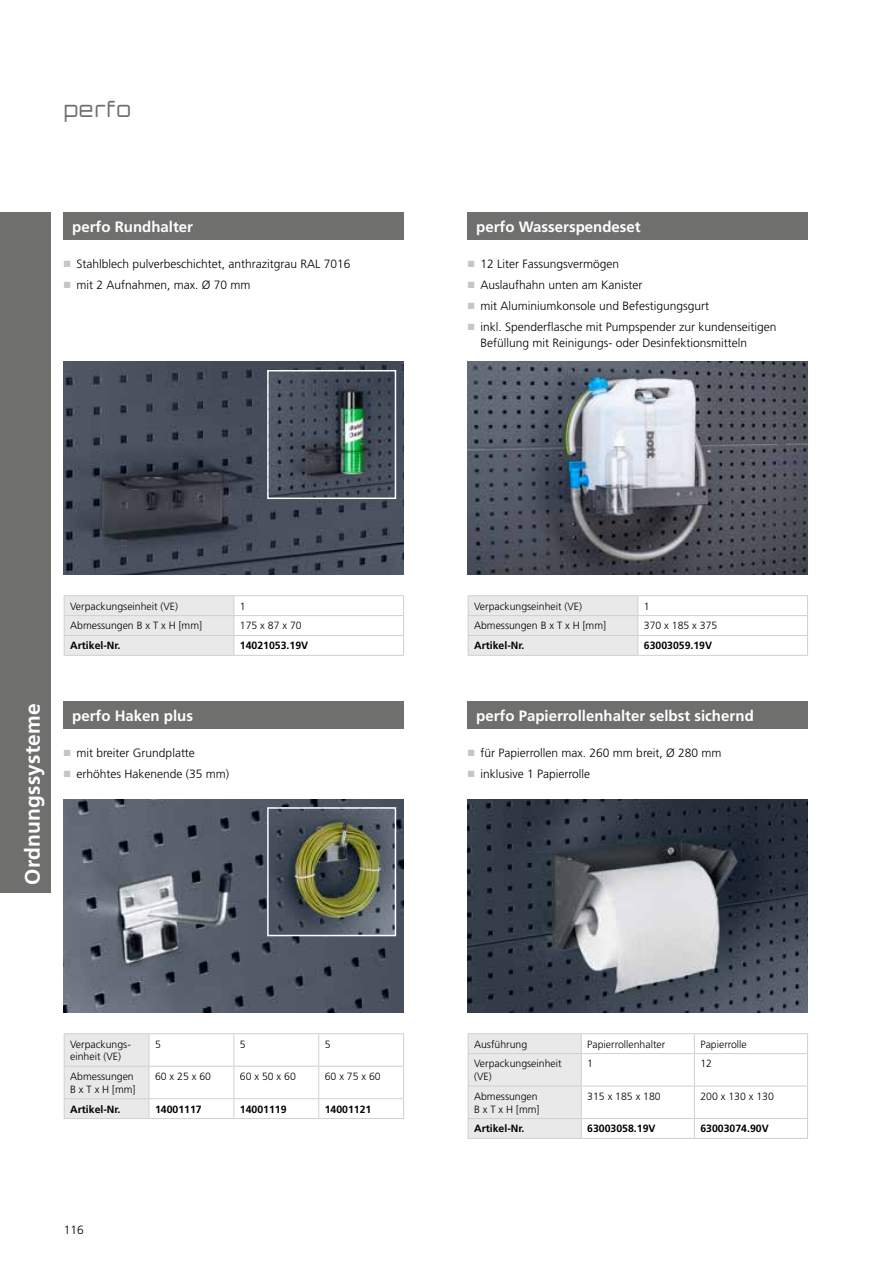
<style>
.page{position:relative;width:893px;height:1263px;background:#fff}
.page>*{position:absolute;margin:0;border:0;box-sizing:border-box;transform-origin:0 0}
.t1{font:700 21px "Frutiger LT Pro";letter-spacing:.01em;color:#fff}
.t2{font:300 21px "Orbitron CE";letter-spacing:.06em;color:#6f6f6e}
.t3{font:700 15px "Frutiger LT Pro";color:#fff}
.t4{font:300 12px/16.5px "Frutiger LT Pro";color:#000}
.t5{font:300 10.5px/12.6px "Frutiger LT Pro";color:#000}
.t6{font:700 10.5px "Frutiger LT Pro";color:#000}
.s1{color:#c5c6c6}
</style>
<div class="page">
<img style="left:64px;top:361px;width:340px;height:213px">
<img style="left:270px;top:373px;width:123px;height:123px">
<div style="left:267px;top:370px;width:129px;height:129px;border:2px solid #fff"></div>
<img style="left:468px;top:361px;width:340px;height:213px">
<img style="left:64px;top:799px;width:340px;height:213px">
<img style="left:270px;top:810px;width:123px;height:123px">
<div style="left:267px;top:807px;width:129px;height:129px;border:2px solid #fff"></div>
<img style="left:468px;top:799px;width:340px;height:213px">
<div style="left:0;top:213px;width:51px;height:680px;background:#6f6f6e"></div>
<hr style="left:64px;top:595px;width:170px;height:1px;background:#cfd0d0">
<hr style="left:234px;top:595px;width:170px;height:1px;background:#cfd0d0">
<hr style="left:234px;top:615px;width:170px;height:1px;background:#cfd0d0">
<hr style="left:64px;top:655px;width:170px;height:1px;background:#cfd0d0">
<hr style="left:234px;top:635px;width:170px;height:1px;background:#cfd0d0">
<div style="left:64px;top:596px;width:170px;height:59px;background:#e9e9e9"></div>
<svg style="left:403px;top:596px;width:1px;height:59px"></svg>
<hr style="left:234px;top:655px;width:170px;height:1px;background:#cfd0d0">
<div style="left:64px;top:213px;width:340px;height:27px;background:#6f6f6e"></div>
<hr style="left:468px;top:595px;width:170px;height:1px;background:#cfd0d0">
<hr style="left:638px;top:595px;width:170px;height:1px;background:#cfd0d0">
<hr style="left:638px;top:615px;width:170px;height:1px;background:#cfd0d0">
<hr style="left:468px;top:655px;width:170px;height:1px;background:#cfd0d0">
<hr style="left:638px;top:635px;width:170px;height:1px;background:#cfd0d0">
<div style="left:468px;top:596px;width:170px;height:59px;background:#e9e9e9"></div>
<svg style="left:807px;top:596px;width:1px;height:59px"></svg>
<hr style="left:638px;top:655px;width:170px;height:1px;background:#cfd0d0">
<div style="left:468px;top:213px;width:340px;height:27px;background:#6f6f6e"></div>
<hr style="left:64px;top:1033px;width:85px;height:1px;background:#cfd0d0">
<hr style="left:149px;top:1033px;width:85px;height:1px;background:#cfd0d0">
<hr style="left:234px;top:1033px;width:85px;height:1px;background:#cfd0d0">
<hr style="left:233px;top:1034px;width:1px;height:32px;background:#cfd0d0">
<hr style="left:319px;top:1033px;width:85px;height:1px;background:#cfd0d0">
<hr style="left:318px;top:1034px;width:1px;height:32px;background:#cfd0d0">
<hr style="left:403px;top:1034px;width:1px;height:32px;background:#cfd0d0">
<hr style="left:149px;top:1066px;width:85px;height:1px;background:#cfd0d0">
<hr style="left:234px;top:1066px;width:85px;height:1px;background:#cfd0d0">
<hr style="left:233px;top:1066px;width:1px;height:32px;background:#cfd0d0">
<hr style="left:319px;top:1066px;width:85px;height:1px;background:#cfd0d0">
<hr style="left:318px;top:1066px;width:1px;height:32px;background:#cfd0d0">
<hr style="left:403px;top:1066px;width:1px;height:32px;background:#cfd0d0">
<hr style="left:64px;top:1118px;width:85px;height:1px;background:#cfd0d0">
<hr style="left:149px;top:1098px;width:85px;height:1px;background:#cfd0d0">
<div style="left:64px;top:1034px;width:86px;height:84px;background:#e9e9e9"></div>
<hr style="left:149px;top:1118px;width:85px;height:1px;background:#cfd0d0">
<hr style="left:234px;top:1098px;width:85px;height:1px;background:#cfd0d0">
<svg style="left:233px;top:1099px;width:1px;height:19px"></svg>
<hr style="left:234px;top:1118px;width:85px;height:1px;background:#cfd0d0">
<hr style="left:319px;top:1098px;width:85px;height:1px;background:#cfd0d0">
<svg style="left:318px;top:1099px;width:1px;height:19px"></svg>
<svg style="left:403px;top:1099px;width:1px;height:19px"></svg>
<hr style="left:319px;top:1118px;width:85px;height:1px;background:#cfd0d0">
<div style="left:64px;top:702px;width:340px;height:27px;background:#6f6f6e"></div>
<hr style="left:468px;top:1033px;width:113px;height:1px;background:#cfd0d0">
<hr style="left:581px;top:1033px;width:113px;height:1px;background:#cfd0d0">
<hr style="left:694px;top:1033px;width:114px;height:1px;background:#cfd0d0">
<svg style="left:694px;top:1034px;width:1px;height:19px"></svg>
<svg style="left:807px;top:1034px;width:1px;height:19px"></svg>
<hr style="left:581px;top:1053px;width:113px;height:1px;background:#cfd0d0">
<hr style="left:694px;top:1053px;width:114px;height:1px;background:#cfd0d0">
<hr style="left:694px;top:1054px;width:1px;height:32px;background:#cfd0d0">
<hr style="left:807px;top:1054px;width:1px;height:32px;background:#cfd0d0">
<hr style="left:581px;top:1086px;width:113px;height:1px;background:#cfd0d0">
<hr style="left:694px;top:1086px;width:114px;height:1px;background:#cfd0d0">
<hr style="left:694px;top:1086px;width:1px;height:32px;background:#cfd0d0">
<hr style="left:807px;top:1086px;width:1px;height:32px;background:#cfd0d0">
<hr style="left:468px;top:1138px;width:113px;height:1px;background:#cfd0d0">
<hr style="left:581px;top:1118px;width:113px;height:1px;background:#cfd0d0">
<div style="left:468px;top:1034px;width:114px;height:104px;background:#e9e9e9"></div>
<hr style="left:581px;top:1138px;width:113px;height:1px;background:#cfd0d0">
<hr style="left:694px;top:1118px;width:114px;height:1px;background:#cfd0d0">
<svg style="left:694px;top:1119px;width:1px;height:19px"></svg>
<svg style="left:807px;top:1119px;width:1px;height:19px"></svg>
<hr style="left:694px;top:1138px;width:114px;height:1px;background:#cfd0d0">
<div style="left:468px;top:702px;width:340px;height:27px;background:#6f6f6e"></div>
<h1 class="t2" style="left:64px;top:97px;width:69px">perfo</h1>
<p class="t3" style="left:72px;top:218px;width:122px">perfo Rundhalter</p>
<p class="t4" style="left:64px;top:256px;width:288px"><span class="s1">■</span> Stahlblech pulverbeschichtet, anthrazitgrau RAL 7016</p>
<p class="t4" style="left:64px;top:277px;width:188px"><span class="s1">■</span> mit 2 Aufnahmen, max. Ø 70 mm</p>
<p class="t3" style="left:476px;top:218px;width:166px">perfo Wasserspendeset</p>
<p class="t4" style="left:468px;top:256px;width:153px"><span class="s1">■</span> 12 Liter Fassungsvermögen</p>
<p class="t4" style="left:468px;top:277px;width:176px"><span class="s1">■</span> Auslaufhahn unten am Kanister</p>
<p class="t4" style="left:468px;top:298px;width:243px"><span class="s1">■</span> mit Aluminiumkonsole und Befestigungsgurt</p>
<p class="t4" style="left:480px;top:318px;width:298px;text-indent:-13px"><span class="s1">■</span> inkl. Spenderflasche mit Pumpspender zur kundenseitigen<br>Befüllung mit Reinigungs- oder Desinfektionsmitteln</p>
<p class="t5" style="left:70px;top:600px;width:109px">Verpackungseinheit (VE)</p>
<p class="t5" style="left:240px;top:600px;width:7px">1</p>
<p class="t5" style="left:70px;top:620px;width:133px">Abmessungen B x T x H [mm]</p>
<p class="t5" style="left:240px;top:620px;width:63px">175 x 87 x 70</p>
<p class="t6" style="left:70px;top:639px;width:52px">Artikel-Nr.</p>
<p class="t6" style="left:240px;top:639px;width:70px">14021053.19V</p>
<h1 class="t1" style="left:20px;top:884px;width:183px;rotate:-90deg">Ordnungssysteme</h1>
<p class="t3" style="left:72px;top:707px;width:122px">perfo Haken plus</p>
<p class="t4" style="left:64px;top:745px;width:133px"><span class="s1">■</span> mit breiter Grundplatte</p>
<p class="t4" style="left:64px;top:766px;width:167px"><span class="s1">■</span> erhöhtes Hakenende (35 mm)</p>
<p class="t5" style="left:70px;top:1038px;width:62px">Verpackungs&shy;einheit (VE)</p>
<p class="t5" style="left:155px;top:1038px;width:7px">5</p>
<p class="t5" style="left:240px;top:1038px;width:7px">5</p>
<p class="t5" style="left:325px;top:1038px;width:7px">5</p>
<p class="t5" style="left:70px;top:1070px;width:67px">Abmessungen<br>B x T x H [mm]</p>
<p class="t5" style="left:155px;top:1070px;width:58px">60 x 25 x 60</p>
<p class="t5" style="left:240px;top:1070px;width:58px">60 x 50 x 60</p>
<p class="t5" style="left:325px;top:1070px;width:58px">60 x 75 x 60</p>
<p class="t6" style="left:70px;top:1103px;width:52px">Artikel-Nr.</p>
<p class="t6" style="left:155px;top:1103px;width:48px">14001117</p>
<p class="t6" style="left:240px;top:1103px;width:48px">14001119</p>
<p class="t6" style="left:325px;top:1103px;width:48px">14001121</p>
<p class="t4" style="left:64px;top:1221px;width:22px">116</p>
<p class="t5" style="left:474px;top:600px;width:109px">Verpackungseinheit (VE)</p>
<p class="t5" style="left:644px;top:600px;width:7px">1</p>
<p class="t5" style="left:474px;top:620px;width:133px">Abmessungen B x T x H [mm]</p>
<p class="t5" style="left:644px;top:620px;width:75px">370 x 185 x 375</p>
<p class="t6" style="left:474px;top:639px;width:52px">Artikel-Nr.</p>
<p class="t6" style="left:644px;top:639px;width:70px">63003059.19V</p>
<p class="t3" style="left:476px;top:707px;width:279px">perfo Papierrollenhalter selbst sichernd</p>
<p class="t4" style="left:468px;top:745px;width:255px"><span class="s1">■</span> für Papierrollen max. 260 mm breit, Ø 280 mm</p>
<p class="t4" style="left:468px;top:766px;width:124px"><span class="s1">■</span> inklusive 1 Papierrolle</p>
<p class="t5" style="left:474px;top:1038px;width:55px">Ausführung</p>
<p class="t5" style="left:587px;top:1038px;width:79px">Papierrollenhalter</p>
<p class="t5" style="left:700px;top:1038px;width:48px">Papierrolle</p>
<p class="t5" style="left:474px;top:1057px;width:89px">Verpackungseinheit (VE)</p>
<p class="t5" style="left:587px;top:1057px;width:7px">1</p>
<p class="t5" style="left:700px;top:1057px;width:13px">12</p>
<p class="t5" style="left:474px;top:1090px;width:67px">Abmessungen<br>B x T x H [mm]</p>
<p class="t5" style="left:587px;top:1090px;width:75px">315 x 185 x 180</p>
<p class="t5" style="left:700px;top:1090px;width:75px">200 x 130 x 130</p>
<p class="t6" style="left:474px;top:1122px;width:52px">Artikel-Nr.</p>
<p class="t6" style="left:587px;top:1122px;width:70px">63003058.19V</p>
<p class="t6" style="left:700px;top:1122px;width:70px">63003074.90V</p>
</div>
